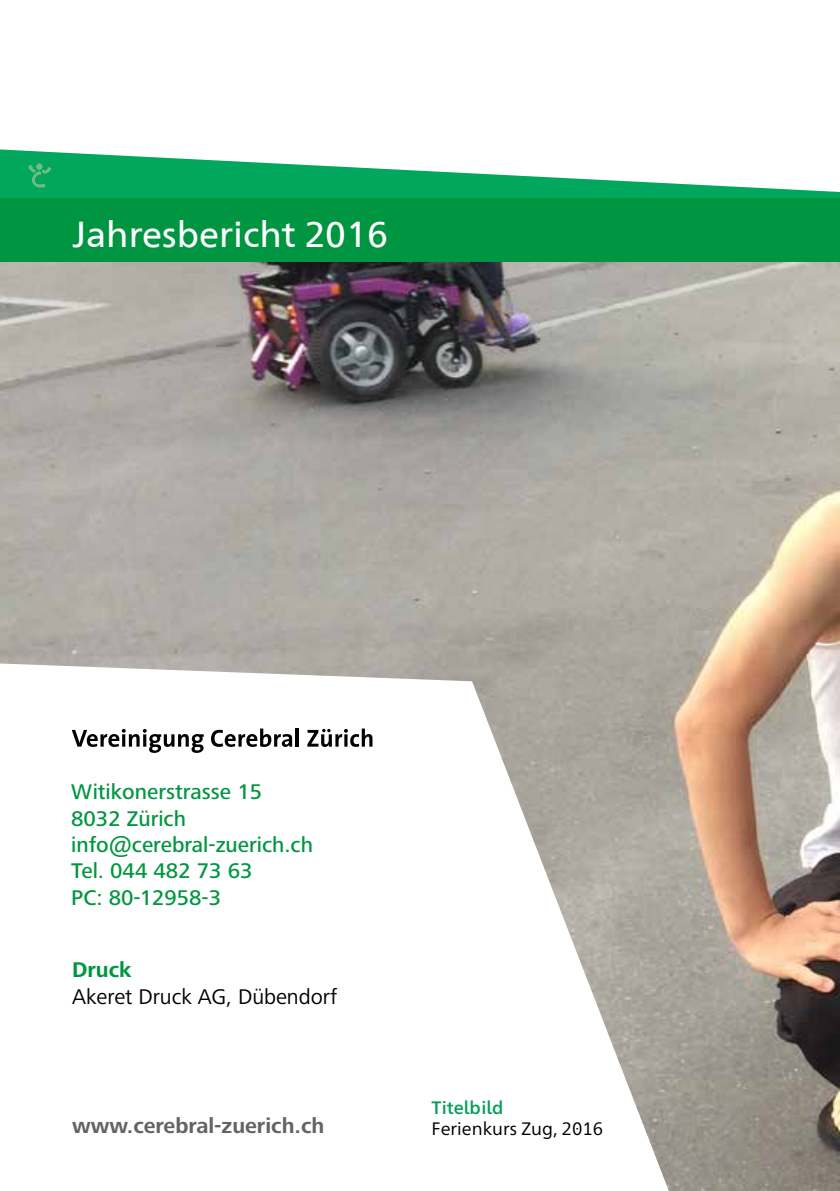
<style>
.page{position:relative;width:840px;height:1191px;background:#fff}
.page>*{position:absolute;margin:0;border:0;box-sizing:border-box;transform-origin:0 0}
.t1{font:36px "Frutiger Neue W01";color:#fff}
.t2{font:500 22px/26.4px "Frutiger Next";color:#009641}
.t3{font:700 22px "Frutiger Next";color:#646363}
.t4{font:22px "Frutiger Next";color:#000}
.t5{font:700 22px "Frutiger Next";color:#009641}
.t6{font:18px "Frutiger Neue 1450";color:#000}
.t7{font:500 18px "Frutiger Neue 1450";color:#009e59}
</style>
<div class="page">
<img style="left:0;top:261px;width:839px;height:930px">
<div style="left:0;top:197px;width:839px;height:64px;background:#009641"></div>
<div style="left:0;top:148px;width:839px;height:50px;background:#00a75d"></div>
<svg style="left:0;top:148px;width:839px;height:44px;fill:#fff"></svg>
<svg style="left:28px;top:163px;width:23px;height:25px"></svg>
<svg style="left:0;top:663px;width:668px;height:528px"></svg>
<svg style="left:72px;top:729px;width:131px;height:24px"></svg>
<svg style="left:211px;top:728px;width:81px;height:19px"></svg>
<hr style="left:295px;top:728px;width:4px;height:18px;background:#000">
<svg style="left:307px;top:728px;width:65px;height:19px"></svg>
<h1 class="t1" style="left:72px;top:213px;width:317px">Jahresbericht 2016</h1>
<p class="t2" style="left:71px;top:778px;width:243px">Witikonerstrasse 15<br>8032 Zürich info@cerebral-zuerich.ch<br>Tel. 044 482 73 63<br>PC: 80-12958-3</p>
<p class="t5" style="left:72px;top:957px;width:61px">Druck</p>
<p class="t4" style="left:72px;top:984px;width:266px">Akeret Druck AG, Dübendorf</p>
<p class="t3" style="left:72px;top:1113px;width:253px">www.cerebral-zuerich.ch</p>
<p class="t7" style="left:431px;top:1096px;width:73px">Titelbild</p>
<p class="t6" style="left:431px;top:1118px;width:173px">Ferienkurs Zug, 2016</p>
</div>
